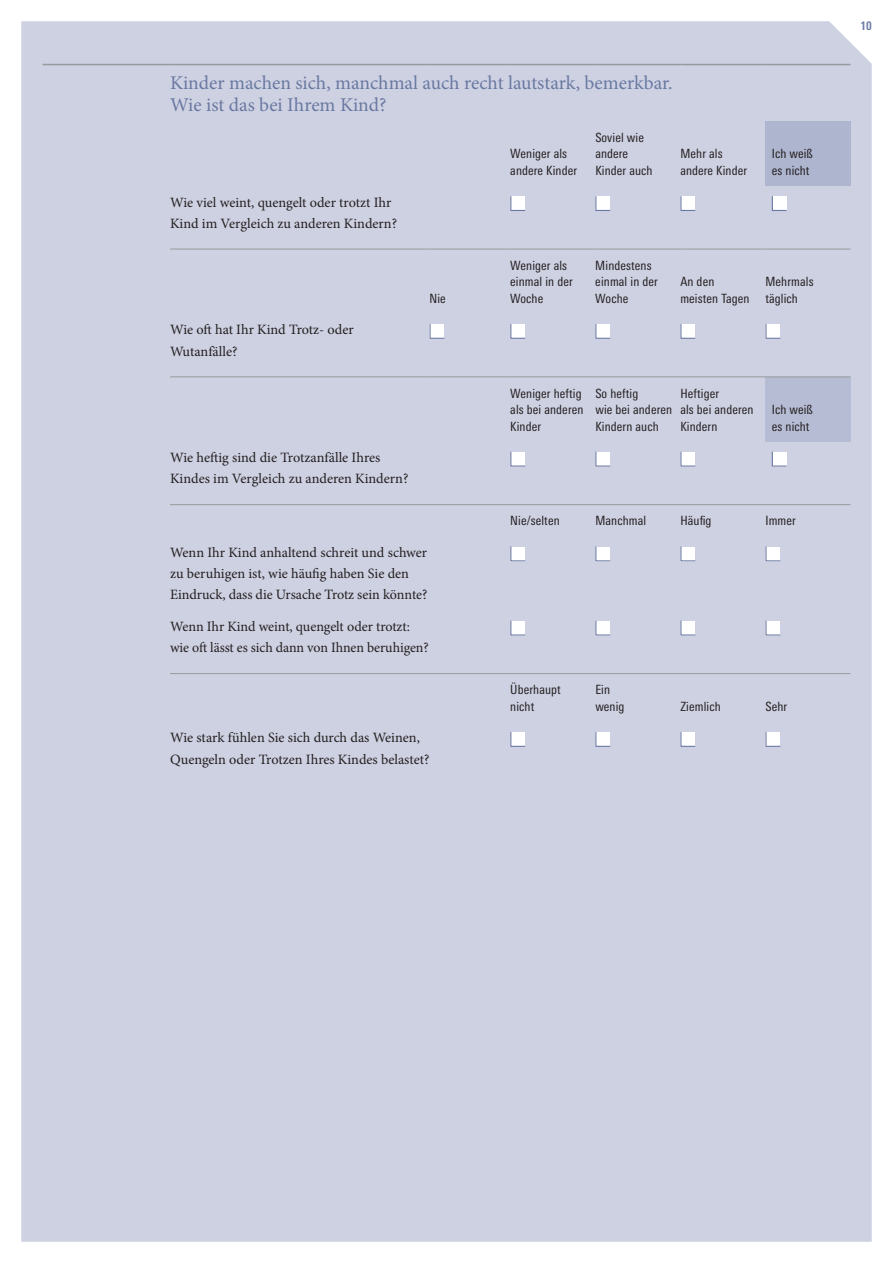
<style>
.page{position:relative;width:893px;height:1263px;background:#fff}
.page>*{position:absolute;margin:0;border:0;box-sizing:border-box;transform-origin:0 0}
.t1{font:19.5px/21.3px "Minion Pro";letter-spacing:-.005em;color:#6a79a2}
.t2{font:14.25px/21.3px "Minion Pro";letter-spacing:-.005em;color:#231f20}
.t3{font:condensed 12.75px/16.5px "LT Univers";letter-spacing:.01em;color:#231f20}
.t4{font:700 condensed 12px "LT Univers";color:#6a79a2}
</style>
<div class="page">
<div style="left:21px;top:21px;width:851px;height:1221px;background:#ced1e2"></div>
<div style="left:765px;top:121px;width:85px;height:65px;background:#aeb5cf"></div>
<div style="left:765px;top:377px;width:85px;height:64px;background:#b6bcd3"></div>
<hr style="left:170px;top:249px;width:259px;height:1px;background:#97999c">
<hr style="left:429px;top:249px;width:81px;height:1px;background:#97999c">
<hr style="left:510px;top:249px;width:85px;height:1px;background:#97999c">
<hr style="left:595px;top:249px;width:85px;height:1px;background:#97999c">
<hr style="left:680px;top:249px;width:85px;height:1px;background:#97999c">
<hr style="left:765px;top:249px;width:85px;height:1px;background:#97999c">
<hr style="left:170px;top:376px;width:259px;height:1px;background:#97999c">
<hr style="left:429px;top:376px;width:81px;height:1px;background:#97999c">
<hr style="left:510px;top:376px;width:85px;height:1px;background:#97999c">
<hr style="left:595px;top:376px;width:85px;height:1px;background:#97999c">
<hr style="left:680px;top:376px;width:85px;height:1px;background:#97999c">
<hr style="left:765px;top:376px;width:85px;height:1px;background:#97999c">
<hr style="left:170px;top:504px;width:259px;height:1px;background:#97999c">
<hr style="left:429px;top:504px;width:81px;height:1px;background:#97999c">
<hr style="left:510px;top:504px;width:85px;height:1px;background:#97999c">
<hr style="left:595px;top:504px;width:85px;height:1px;background:#97999c">
<hr style="left:680px;top:504px;width:85px;height:1px;background:#97999c">
<hr style="left:765px;top:504px;width:85px;height:1px;background:#97999c">
<hr style="left:170px;top:673px;width:259px;height:1px;background:#97999c">
<hr style="left:429px;top:673px;width:81px;height:1px;background:#97999c">
<hr style="left:510px;top:673px;width:85px;height:1px;background:#97999c">
<hr style="left:595px;top:673px;width:85px;height:1px;background:#97999c">
<hr style="left:680px;top:673px;width:85px;height:1px;background:#97999c">
<hr style="left:765px;top:673px;width:85px;height:1px;background:#97999c">
<hr style="left:43px;top:64px;width:127px;height:1px;background:#97999c">
<hr style="left:170px;top:64px;width:259px;height:1px;background:#97999c">
<hr style="left:429px;top:64px;width:81px;height:1px;background:#97999c">
<hr style="left:510px;top:64px;width:85px;height:1px;background:#97999c">
<hr style="left:595px;top:64px;width:85px;height:1px;background:#97999c">
<hr style="left:680px;top:64px;width:85px;height:1px;background:#97999c">
<hr style="left:765px;top:64px;width:85px;height:1px;background:#97999c">
<svg style="left:510px;top:195px;width:16px;height:17px"></svg>
<svg style="left:595px;top:195px;width:16px;height:17px"></svg>
<svg style="left:680px;top:195px;width:16px;height:17px"></svg>
<svg style="left:771px;top:195px;width:17px;height:17px"></svg>
<svg style="left:429px;top:323px;width:16px;height:16px"></svg>
<svg style="left:510px;top:323px;width:16px;height:16px"></svg>
<svg style="left:595px;top:323px;width:16px;height:16px"></svg>
<svg style="left:680px;top:323px;width:16px;height:16px"></svg>
<svg style="left:765px;top:323px;width:16px;height:16px"></svg>
<svg style="left:510px;top:451px;width:16px;height:16px"></svg>
<svg style="left:595px;top:451px;width:16px;height:16px"></svg>
<svg style="left:680px;top:451px;width:16px;height:16px"></svg>
<svg style="left:771px;top:451px;width:17px;height:16px"></svg>
<svg style="left:510px;top:545px;width:16px;height:17px"></svg>
<svg style="left:595px;top:545px;width:16px;height:17px"></svg>
<svg style="left:680px;top:545px;width:16px;height:17px"></svg>
<svg style="left:765px;top:545px;width:16px;height:17px"></svg>
<svg style="left:510px;top:620px;width:16px;height:16px"></svg>
<svg style="left:595px;top:620px;width:16px;height:16px"></svg>
<svg style="left:680px;top:620px;width:16px;height:16px"></svg>
<svg style="left:765px;top:620px;width:16px;height:16px"></svg>
<svg style="left:510px;top:731px;width:16px;height:16px"></svg>
<svg style="left:595px;top:731px;width:16px;height:16px"></svg>
<svg style="left:680px;top:731px;width:16px;height:16px"></svg>
<svg style="left:765px;top:731px;width:16px;height:16px"></svg>
<h1 class="t1" style="left:170px;top:73px;width:504px">Kinder machen sich, manchmal auch recht lautstark, bemerkbar.<br>Wie ist das bei Ihrem Kind?</h1>
<p class="t3" style="left:510px;top:146px;width:68px">Weniger als andere Kinder</p>
<p class="t3" style="left:595px;top:129px;width:59px">Soviel wie andere<br>Kinder auch</p>
<p class="t2" style="left:170px;top:191px;width:229px">Wie viel weint, quengelt oder trotzt Ihr<br>Kind im Vergleich zu anderen Kindern?</p>
<p class="t3" style="left:680px;top:146px;width:68px">Mehr als andere Kinder</p>
<p class="t3" style="left:772px;top:146px;width:43px">Ich weiß es nicht</p>
<p class="t2" style="left:170px;top:319px;width:185px">Wie oft hat Ihr Kind Trotz- oder<br>Wutanfälle?</p>
<p class="t3" style="left:429px;top:290px;width:18px">Nie</p>
<p class="t3" style="left:510px;top:257px;width:64px">Weniger als einmal in der<br>Woche</p>
<p class="t3" style="left:595px;top:257px;width:64px">Mindestens einmal in der<br>Woche</p>
<p class="t3" style="left:680px;top:273px;width:71px">An den meisten Tagen</p>
<p class="t3" style="left:765px;top:273px;width:50px">Mehrmals täglich</p>
<p class="t2" style="left:170px;top:447px;width:240px">Wie heftig sind die Trotzanfälle Ihres<br>Kindes im Vergleich zu anderen Kindern?</p>
<p class="t2" style="left:170px;top:542px;width:259px">Wenn Ihr Kind anhaltend schreit und schwer zu beruhigen ist, wie häufig haben Sie den<br>Eindruck, dass die Ursache Trotz sein könnte?</p>
<p class="t2" style="left:170px;top:616px;width:260px">Wenn Ihr Kind weint, quengelt oder trotzt: wie oft lässt es sich dann von Ihnen beruhigen?</p>
<p class="t2" style="left:170px;top:727px;width:261px">Wie stark fühlen Sie sich durch das Weinen,<br>Quengeln oder Trotzen Ihres Kindes belastet?</p>
<p class="t3" style="left:510px;top:385px;width:75px">Weniger heftig als bei anderen<br>Kinder</p>
<p class="t3" style="left:595px;top:385px;width:78px">So heftig<br>wie bei anderen<br>Kindern auch</p>
<p class="t3" style="left:680px;top:385px;width:75px">Heftiger<br>als bei anderen<br>Kindern</p>
<p class="t3" style="left:772px;top:401px;width:43px">Ich weiß es nicht</p>
<p class="t3" style="left:510px;top:512px;width:51px">Nie/selten</p>
<p class="t3" style="left:595px;top:512px;width:52px">Manchmal</p>
<p class="t3" style="left:680px;top:512px;width:33px">Häufig</p>
<p class="t3" style="left:765px;top:512px;width:32px">Immer</p>
<p class="t3" style="left:510px;top:681px;width:52px">Überhaupt nicht</p>
<p class="t3" style="left:595px;top:681px;width:31px">Ein wenig</p>
<p class="t3" style="left:680px;top:698px;width:42px">Ziemlich</p>
<p class="t3" style="left:765px;top:698px;width:23px">Sehr</p>
<p class="t4" style="left:860px;top:18px;width:13px">10</p>
</div>
